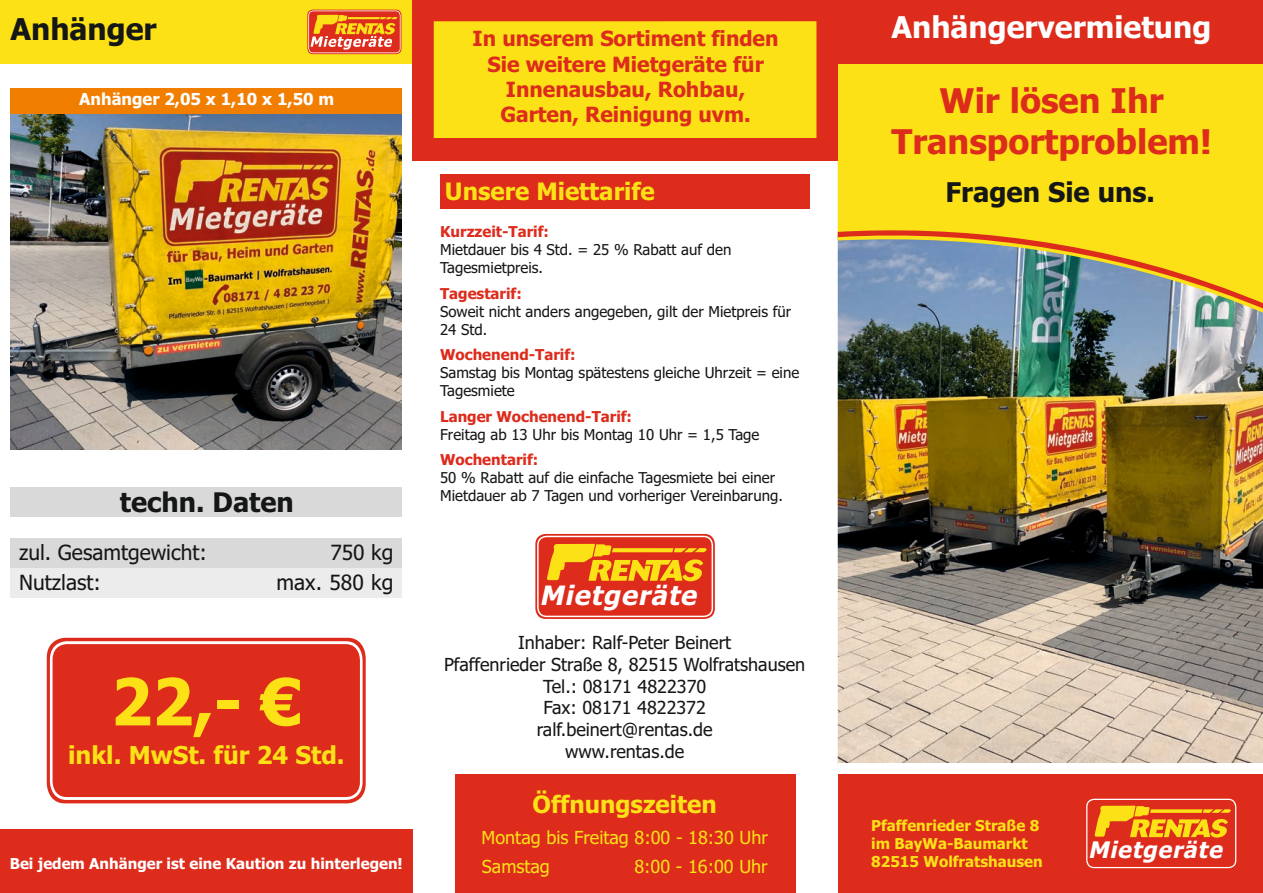
<style>
.page{position:relative;width:1263px;height:893px;background:#fff}
.page>*{position:absolute;margin:0;border:0;box-sizing:border-box;transform-origin:0 0}
.t1{font:700 64.8px "Tahoma";color:#fbe116}
.t2{font:700 34.05px/41.1px "Tahoma";color:#dd2b1c;text-align:center}
.t3{font:700 30px "Tahoma";color:#fff}
.t4{font:700 30px "Tahoma";color:#151616}
.t5{font:700 27.3px "Tahoma";color:#151616}
.t6{font:700 27px "Tahoma";color:#151616}
.t7{font:italic 700 26.7px "Tahoma";color:#fff}
.t8{font:700 24.75px "Tahoma";color:#fbe116}
.t9{font:700 24px "Tahoma";color:#fbe116}
.t10{font:italic 700 22.8px "Tahoma";color:#fff}
.t11{font:700 21px/25.3px "Tahoma";color:#dd2b1c;text-align:center}
.t12{font:21px "Tahoma";color:#151616}
.t13{font:18px/21.8px "Tahoma";color:#151616;text-align:center}
.t14{font:18px/29.5px "Tahoma";color:#fbe116}
.t15{font:700 16.5px "Tahoma";color:#fff}
.t16{font:15px/18.1px "Tahoma";color:#151616}
.t17{font:700 15px "Tahoma";color:#dd2b1c}
.t18{font:700 15px/18.1px "Tahoma";color:#fbe116}
.t19{font:700 15px "Tahoma";color:#fff}
</style>
<div class="page">
<img style="left:838px;top:316px;width:425px;height:447px">
<div style="left:0;top:0;width:412px;height:64px;background:#fbe116"></div>
<div style="left:838px;top:64px;width:425px;height:252px;background:#fbe116"></div>
<svg style="left:838px;top:226px;width:425px;height:86px;background:#a9a974"></svg>
<div style="left:838px;top:774px;width:425px;height:119px;background:#dd2b1c"></div>
<svg style="left:1085px;top:797px;width:153px;height:73px"></svg>
<svg style="left:1086px;top:799px;width:150px;height:69px"></svg>
<div style="left:412px;top:0;width:426px;height:161px;background:#dd2b1c"></div>
<div style="left:434px;top:21px;width:382px;height:117px;background:#fbe116"></div>
<div style="left:455px;top:774px;width:340px;height:119px;background:#dd2b1c"></div>
<svg style="left:535px;top:534px;width:180px;height:85px"></svg>
<svg style="left:537px;top:536px;width:176px;height:81px;background:#e55c25"></svg>
<div style="left:440px;top:174px;width:370px;height:34px;background:#dd2b1c"></div>
<svg style="left:307px;top:10px;width:94px;height:44px"></svg>
<svg style="left:308px;top:10px;width:93px;height:43px"></svg>
<div style="left:0;top:829px;width:412px;height:64px;background:#dd2b1c"></div>
<div style="left:838px;top:0;width:425px;height:64px;background:#dd2b1c"></div>
<img style="left:11px;top:114px;width:391px;height:336px">
<div style="left:11px;top:88px;width:391px;height:26px;background:#f27e00"></div>
<div style="left:47px;top:638px;width:319px;height:165px;background:#dd2b1c;border-radius:19px"></div>
<svg style="left:50px;top:641px;width:313px;height:159px"></svg>
<div style="left:11px;top:487px;width:391px;height:30px;background:#d9d9da"></div>
<div style="left:11px;top:568px;width:391px;height:29px;background:#ececec"></div>
<div style="left:11px;top:538px;width:391px;height:30px;background:#d9d9da"></div>
<h3 class="t4" style="left:11px;top:17px;width:148px">Anhänger</h3>
<p class="t15" style="left:79px;top:93px;width:257px">Anhänger 2,05 x 1,10 x 1,50 m</p>
<h3 class="t6" style="left:120px;top:491px;width:175px">techn. Daten</h3>
<h3 class="t12" style="left:19px;top:544px;width:189px">zul. Gesamtgewicht:</h3>
<h3 class="t12" style="left:330px;top:544px;width:65px">750 kg</h3>
<h3 class="t12" style="left:19px;top:574px;width:83px">Nutzlast:</h3>
<h3 class="t12" style="left:277px;top:574px;width:118px">max. 580 kg</h3>
<h1 class="t1" style="left:111px;top:676px;width:193px">22,- €</h1>
<h3 class="t8" style="left:68px;top:744px;width:278px">inkl. MwSt. für 24 Std.</h3>
<p class="t19" style="left:10px;top:857px;width:394px">Bei jedem Anhänger ist eine Kaution zu hinterlegen!</p>
<h3 class="t11" style="left:473px;top:28px;width:307px">In unserem Sortiment finden<br>Sie weitere Mietgeräte für<br>Innenausbau, Rohbau,<br>Garten, Reinigung uvm.</h3>
<h3 class="t3" style="left:891px;top:15px;width:321px">Anhängervermietung</h3>
<h2 class="t2" style="left:891px;top:83px;width:322px">Wir lösen Ihr<br>Transportproblem!</h2>
<h3 class="t9" style="left:445px;top:182px;width:211px">Unsere Miettarife</h3>
<h3 class="t5" style="left:945px;top:181px;width:211px">Fragen Sie uns.</h3>
<p class="t17" style="left:440px;top:226px;width:110px">Kurzzeit-Tarif:</p>
<p class="t16" style="left:440px;top:242px;width:293px">Mietdauer bis 4 Std. = 25 % Rabatt auf den<br>Tagesmietpreis.</p>
<p class="t17" style="left:440px;top:287px;width:83px">Tagestarif:</p>
<p class="t16" style="left:440px;top:303px;width:353px">Soweit nicht anders angegeben, gilt der Mietpreis für<br>24 Std.</p>
<p class="t17" style="left:440px;top:349px;width:137px">Wochenend-Tarif:</p>
<p class="t16" style="left:440px;top:365px;width:361px">Samstag bis Montag spätestens gleiche Uhrzeit = eine<br>Tagesmiete</p>
<p class="t17" style="left:440px;top:410px;width:193px">Langer Wochenend-Tarif:</p>
<p class="t16" style="left:440px;top:427px;width:321px">Freitag ab 13 Uhr bis Montag 10 Uhr = 1,5 Tage</p>
<p class="t17" style="left:440px;top:454px;width:100px">Wochentarif:</p>
<p class="t16" style="left:440px;top:470px;width:344px">50 % Rabatt auf die einfache Tagesmiete bei einer<br>Mietdauer ab 7 Tagen und vorheriger Vereinbarung.</p>
<h3 class="t7" style="left:539px;top:584px;width:163px">Mietgeräte</h3>
<p class="t13" style="left:444px;top:633px;width:363px">Inhaber: Ralf-Peter Beinert<br>Pfaffenrieder Straße 8, 82515 Wolfratshausen<br>Tel.: 08171 4822370<br>Fax: 08171 4822372<br>ralf.beinert@rentas.de<br>www.rentas.de</p>
<h3 class="t9" style="left:533px;top:794px;width:186px">Öffnungszeiten</h3>
<p class="t14" style="left:482px;top:824px;width:288px">Montag bis Freitag 8:00 - 18:30 Uhr<br>Samstag</p>
<p class="t14" style="left:634px;top:853px;width:135px">8:00 - 16:00 Uhr</p>
<p class="t18" style="left:871px;top:818px;width:173px">Pfaffenrieder Straße 8 im BayWa-Baumarkt<br>82515 Wolfratshausen</p>
<h3 class="t10" style="left:1088px;top:840px;width:140px">Mietgeräte</h3>
</div>
